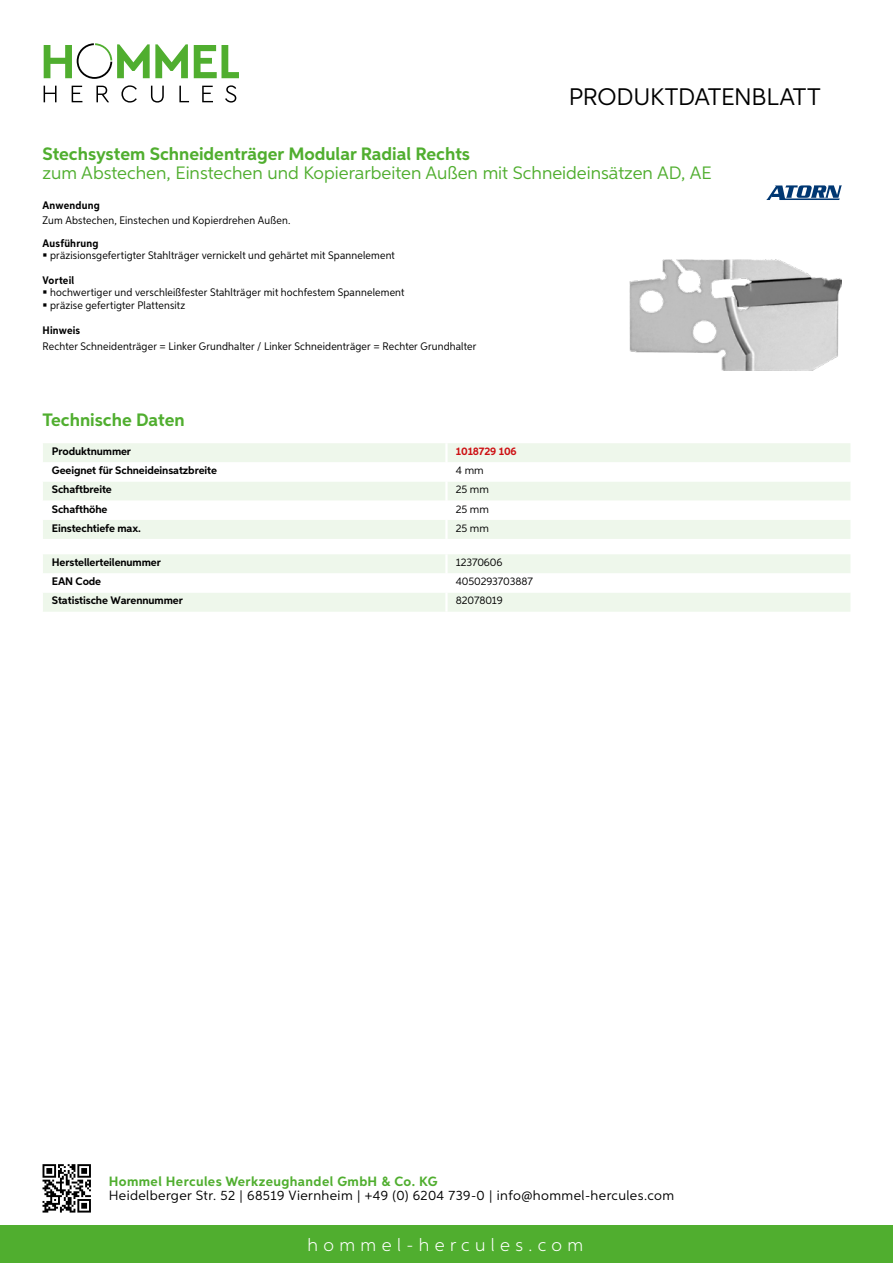
<style>
.page{position:relative;width:893px;height:1263px;background:#fff}
.page>*{position:absolute;margin:0;border:0;box-sizing:border-box;transform-origin:0 0}
.t1{font:24px "Aspira";letter-spacing:-.01em;color:#000}
.t2{font:18px "Aspira";color:#50ae2f}
.t3{font:700 18px "Aspira";color:#50ae2f}
.t4{font:300 18px "Aspira";letter-spacing:.3em;color:#fff}
.t5{font:13.5px "Aspira";letter-spacing:.03em;color:#000}
.t6{font:700 13.5px "Aspira";letter-spacing:.03em;color:#50ae2f}
.t7{font:10.95px/12.8px "Aspira Nar";letter-spacing:.015em;color:#000}
.t8{font:700 10.95px "Aspira";letter-spacing:-.01em;color:#000}
.t9{font:10.95px "Aspira";letter-spacing:-.01em;color:#000}
.t10{font:700 10.95px "Aspira Nar";letter-spacing:.02em;color:#000}
.t11{font:700 10.95px "Aspira";letter-spacing:-.01em;color:#cd1013}
</style>
<div class="page">
<div style="left:0;top:1226px;width:893px;height:37px;background:#50ae2f"></div>
<svg style="left:43px;top:1164px;width:48px;height:48px"></svg>
<svg style="left:194px;top:45px;width:45px;height:33px"></svg>
<svg style="left:44px;top:43px;width:144px;height:36px"></svg>
<svg style="left:44px;top:86px;width:13px;height:16px"></svg>
<svg style="left:72px;top:86px;width:10px;height:16px"></svg>
<svg style="left:96px;top:86px;width:13px;height:16px"></svg>
<svg style="left:121px;top:85px;width:16px;height:18px"></svg>
<svg style="left:151px;top:86px;width:13px;height:17px"></svg>
<svg style="left:179px;top:86px;width:10px;height:16px"></svg>
<svg style="left:202px;top:86px;width:11px;height:16px"></svg>
<svg style="left:225px;top:85px;width:11px;height:18px"></svg>
<div style="left:43px;top:443px;width:807px;height:96px;background:#eef7eb"></div>
<svg style="left:43px;top:462px;width:807px;height:58px"></svg>
<hr style="left:445px;top:443px;width:3px;height:19px;background:#fff">
<hr style="left:445px;top:462px;width:3px;height:19px;background:#fff">
<hr style="left:445px;top:481px;width:3px;height:20px;background:#fff">
<hr style="left:445px;top:501px;width:3px;height:19px;background:#fff">
<hr style="left:445px;top:520px;width:3px;height:19px;background:#fff">
<svg style="left:43px;top:554px;width:807px;height:58px"></svg>
<hr style="left:445px;top:593px;width:3px;height:19px;background:#fff">
<img style="left:629px;top:259px;width:213px;height:112px">
<svg style="left:766px;top:185px;width:76px;height:15px"></svg>
<h1 class="t1" style="left:569px;top:82px;width:253px">Produktdatenblatt</h1>
<h2 class="t3" style="left:43px;top:142px;width:429px">Stechsystem Schneidenträger Modular Radial Rechts</h2>
<h2 class="t2" style="left:43px;top:162px;width:659px">zum Abstechen, Einstechen und Kopierarbeiten Außen mit Schneideinsätzen AD, AE</h2>
<p class="t10" style="left:43px;top:199px;width:59px">Anwendung</p>
<p class="t7" style="left:43px;top:214px;width:249px">Zum Abstechen, Einstechen und Kopierdrehen Außen.</p>
<p class="t10" style="left:43px;top:236px;width:58px">Ausführung</p>
<p class="t7" style="left:50px;top:249px;width:346px">präzisionsgefertigter Stahlträger vernickelt und gehärtet mit Spannelement</p>
<p class="t10" style="left:43px;top:273px;width:33px">Vorteil</p>
<p class="t7" style="left:50px;top:286px;width:356px">hochwertiger und verschleißfester Stahlträger mit hochfestem Spannelement präzise gefertigter Plattensitz</p>
<p class="t10" style="left:43px;top:324px;width:39px">Hinweis</p>
<p class="t7" style="left:43px;top:339px;width:435px">Rechter Schneidenträger = Linker Grundhalter / Linker Schneidenträger = Rechter Grundhalter</p>
<h2 class="t3" style="left:43px;top:409px;width:144px">Technische Daten</h2>
<p class="t8" style="left:52px;top:445px;width:81px">Produktnummer</p>
<p class="t11" style="left:456px;top:445px;width:62px">1018729 106</p>
<p class="t8" style="left:52px;top:464px;width:167px">Geeignet für Schneideinsatzbreite</p>
<p class="t9" style="left:456px;top:464px;width:29px">4 mm</p>
<p class="t8" style="left:52px;top:483px;width:61px">Schaftbreite</p>
<p class="t9" style="left:456px;top:483px;width:35px">25 mm</p>
<p class="t8" style="left:52px;top:502px;width:57px">Schafthöhe</p>
<p class="t9" style="left:456px;top:502px;width:35px">25 mm</p>
<p class="t8" style="left:52px;top:521px;width:91px">Einstechtiefe max.</p>
<p class="t9" style="left:456px;top:521px;width:35px">25 mm</p>
<p class="t8" style="left:52px;top:556px;width:111px">Herstellerteilenummer</p>
<p class="t9" style="left:456px;top:556px;width:48px">12370606</p>
<p class="t8" style="left:52px;top:575px;width:51px">EAN Code</p>
<p class="t9" style="left:456px;top:575px;width:79px">4050293703887</p>
<p class="t8" style="left:52px;top:594px;width:132px">Statistische Warennummer</p>
<p class="t9" style="left:456px;top:594px;width:48px">82078019</p>
<p class="t6" style="left:109px;top:1172px;width:330px">Hommel Hercules Werkzeughandel GmbH &amp; Co. KG</p>
<p class="t5" style="left:109px;top:1187px;width:567px">Heidelberger Str. 52 | 68519 Viernheim | +49 (0) 6204 739-0 | info@hommel-hercules.com</p>
<h2 class="t4" style="left:307px;top:1234px;width:277px">hommel-hercules.com</h2>
</div>
